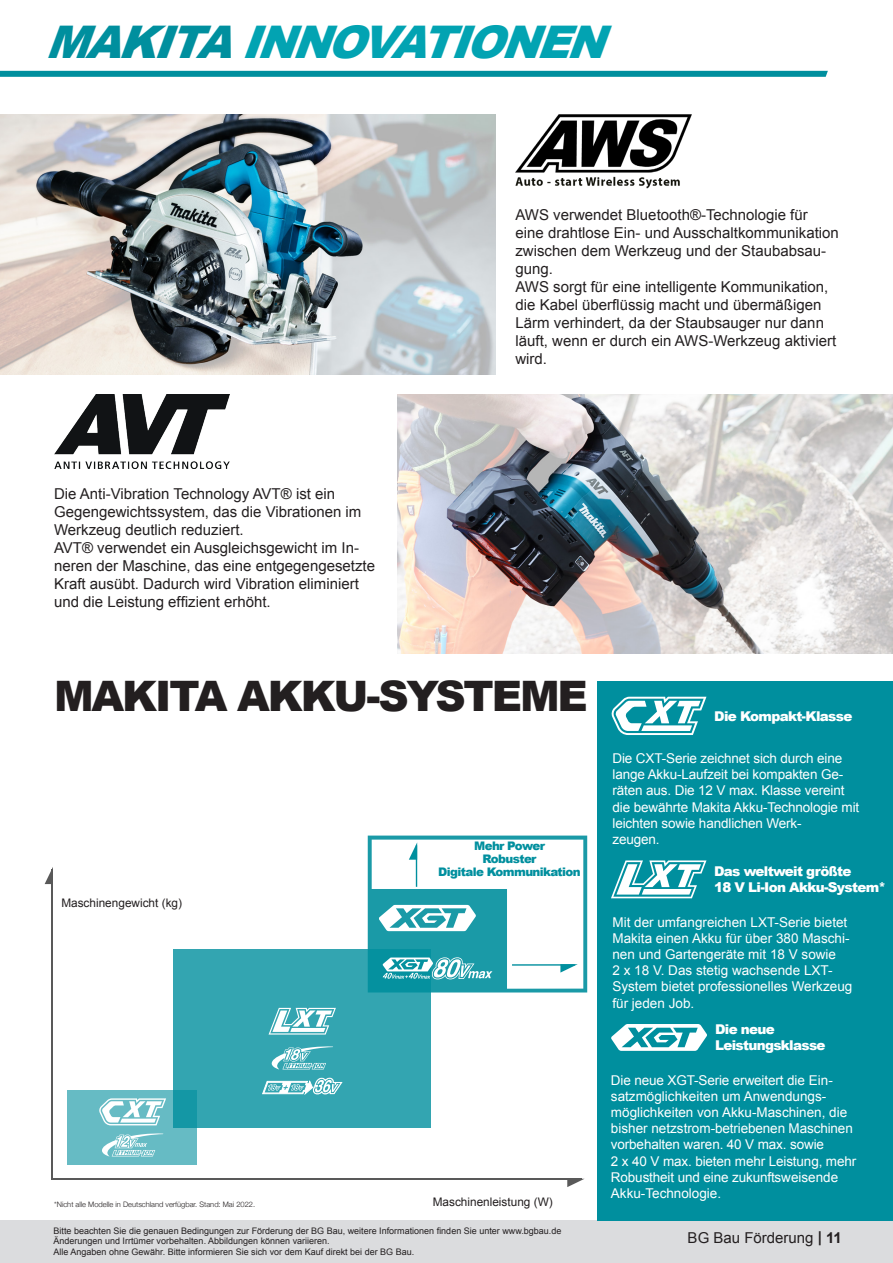
<style>
.page{position:relative;width:893px;height:1263px;background:#fff}
.page>*{position:absolute;margin:0;border:0;box-sizing:border-box;transform-origin:0 0}
.t1{font:italic 900 45px "Arial";color:#02a3b2}
.t2{font:900 42px "Arial";letter-spacing:-.05em;color:#231f20}
.t3{font:15px/18px "Arial";color:#231f20}
.t4{font:13.5px/16.2px "Arial";letter-spacing:-.01em;color:#fff}
.t5{font:900 13.5px "Arial";letter-spacing:-.05em;color:#fff}
.t6{font:11.85px "Arial";color:#231f20}
.t7{font:900 11.85px "Arial";letter-spacing:-.05em;color:#008f9e}
.t8{font:9px "Arial";color:#231f20}
.t9{font:300 7.5px "Helvetica Neue";color:#231f20}
.s1{color:#008f9e}
.s2{font-weight:700}
</style>
<div class="page">
<div style="left:0;top:1220px;width:893px;height:43px;background:#dbdcde"></div>
<img style="left:398px;top:394px;width:495px;height:260px">
<img style="left:0;top:115px;width:495px;height:259px">
<img style="left:515px;top:115px;width:176px;height:73px">
<img style="left:54px;top:394px;width:176px;height:74px">
<div style="left:598px;top:681px;width:295px;height:539px;background:#008f9e"></div>
<hr style="left:52px;top:1179px;width:530px;height:1px;background:#595959">
<hr style="left:52px;top:870px;width:1px;height:310px;background:#595959">
<svg style="left:567px;top:1179px;width:17px;height:8px"></svg>
<div style="left:67px;top:1090px;width:130px;height:74px;background:#66bbc4"></div>
<svg style="left:45px;top:867px;width:8px;height:17px"></svg>
<div style="left:173px;top:949px;width:258px;height:179px;background:#33a5b1"></div>
<svg style="left:269px;top:1008px;width:67px;height:26px"></svg>
<svg style="left:611px;top:1024px;width:96px;height:27px"></svg>
<svg style="left:611px;top:697px;width:95px;height:38px"></svg>
<svg style="left:611px;top:860px;width:95px;height:38px"></svg>
<svg style="left:99px;top:1098px;width:67px;height:27px"></svg>
<svg style="left:102px;top:1133px;width:61px;height:23px"></svg>
<svg style="left:271px;top:1046px;width:62px;height:23px"></svg>
<svg style="left:262px;top:1078px;width:80px;height:16px"></svg>
<svg style="left:0;top:71px;width:828px;height:6px;background:#0792a0"></svg>
<svg style="left:368px;top:835px;width:219px;height:157px"></svg>
<p class="t1" style="left:45px;top:9px;width:583px"><span class="s1">MAKITA</span>INNOVATIONEN</p>
<p class="t3" style="left:54px;top:485px;width:323px">Die Anti-Vibration Technology AVT® ist ein Gegengewichtssystem, das die Vibrationen im Werkzeug deutlich reduziert.<br>AVT® verwendet ein Ausgleichsgewicht im In&shy;neren der Maschine, das eine entgegengesetzte Kraft ausübt. Dadurch wird Vibration eliminiert und die Leistung effizient erhöht.</p>
<p class="t3" style="left:515px;top:206px;width:325px">AWS verwendet Bluetooth®-Technologie für eine drahtlose Ein- und Ausschaltkommunikation zwischen dem Werkzeug und der Staubabsau&shy;gung.<br>AWS sorgt für eine intelligente Kommunikation, die Kabel überflüssig macht und übermäßigen Lärm verhindert, da der Staubsauger nur dann läuft, wenn er durch ein AWS-Werkzeug aktiviert wird.</p>
<p class="t2" style="left:54px;top:666px;width:535px">MAKITA AKKU-SYSTEME</p>
<p class="t6" style="left:61px;top:895px;width:122px">Maschinengewicht (kg)</p>
<p class="t7" style="left:474px;top:837px;width:72px">Mehr Power</p>
<p class="t7" style="left:483px;top:850px;width:55px">Robuster</p>
<p class="t7" style="left:438px;top:863px;width:144px">Digitale Kommunikation</p>
<p class="t6" style="left:433px;top:1194px;width:122px">Maschinenleistung (W)</p>
<p class="t9" style="left:54px;top:1198px;width:202px">*Nicht alle Modelle in Deutschland verfügbar. Stand: Mai 2022.</p>
<p class="t8" style="left:54px;top:1224px;width:509px">Bitte beachten Sie die genauen Bedingungen zur Förderung der BG Bau, weitere Informationen finden Sie unter www.bgbau.de</p>
<p class="t8" style="left:54px;top:1235px;width:278px">Änderungen und Irrtümer vorbehalten. Abbildungen können variieren.</p>
<p class="t8" style="left:54px;top:1246px;width:362px">Alle Angaben ohne Gewähr. Bitte informieren Sie sich vor dem Kauf direkt bei der BG Bau.</p>
<p class="t5" style="left:714px;top:706px;width:140px">Die Kompakt-Klasse</p>
<p class="t4" style="left:612px;top:750px;width:232px">Die CXT-Serie zeichnet sich durch eine lange Akku-Laufzeit bei kompakten Ge-</p>
<p class="t4" style="left:612px;top:783px;width:248px">räten aus. Die 12 V max. Klasse vereint die bewährte Makita Akku-Technologie mit leichten sowie handlichen Werk-</p>
<p class="t4" style="left:612px;top:831px;width:49px">zeugen.</p>
<p class="t5" style="left:714px;top:861px;width:139px">Das weltweit größte</p>
<p class="t5" style="left:714px;top:878px;width:173px">18 V Li-Ion Akku-System*</p>
<p class="t4" style="left:612px;top:914px;width:239px">Mit der umfangreichen LXT-Serie bietet<br>Makita einen Akku für über 380 Maschi&shy;nen und Gartengeräte mit 18 V sowie</p>
<p class="t4" style="left:612px;top:962px;width:222px">2 x 18 V. Das stetig wachsende LXT-</p>
<p class="t4" style="left:612px;top:979px;width:241px">System bietet professionelles Werkzeug für jeden Job.</p>
<p class="t5" style="left:715px;top:1019px;width:61px">Die neue</p>
<p class="t5" style="left:715px;top:1036px;width:112px">Leistungsklasse</p>
<p class="t4" style="left:611px;top:1072px;width:247px">Die neue XGT-Serie erweitert die Ein&shy;satzmöglichkeiten um Anwendungs&shy;möglichkeiten von Akku-Maschinen, die bisher netzstrom-betriebenen Maschinen vorbehalten waren. 40 V max. sowie<br>2 x 40 V max. bieten mehr Leistung, mehr Robustheit und eine zukunftsweisende Akku-Technologie.</p>
<p class="t3" style="left:688px;top:1229px;width:156px">BG Bau Förderung <span class="s2">| 11</span></p>
</div>
